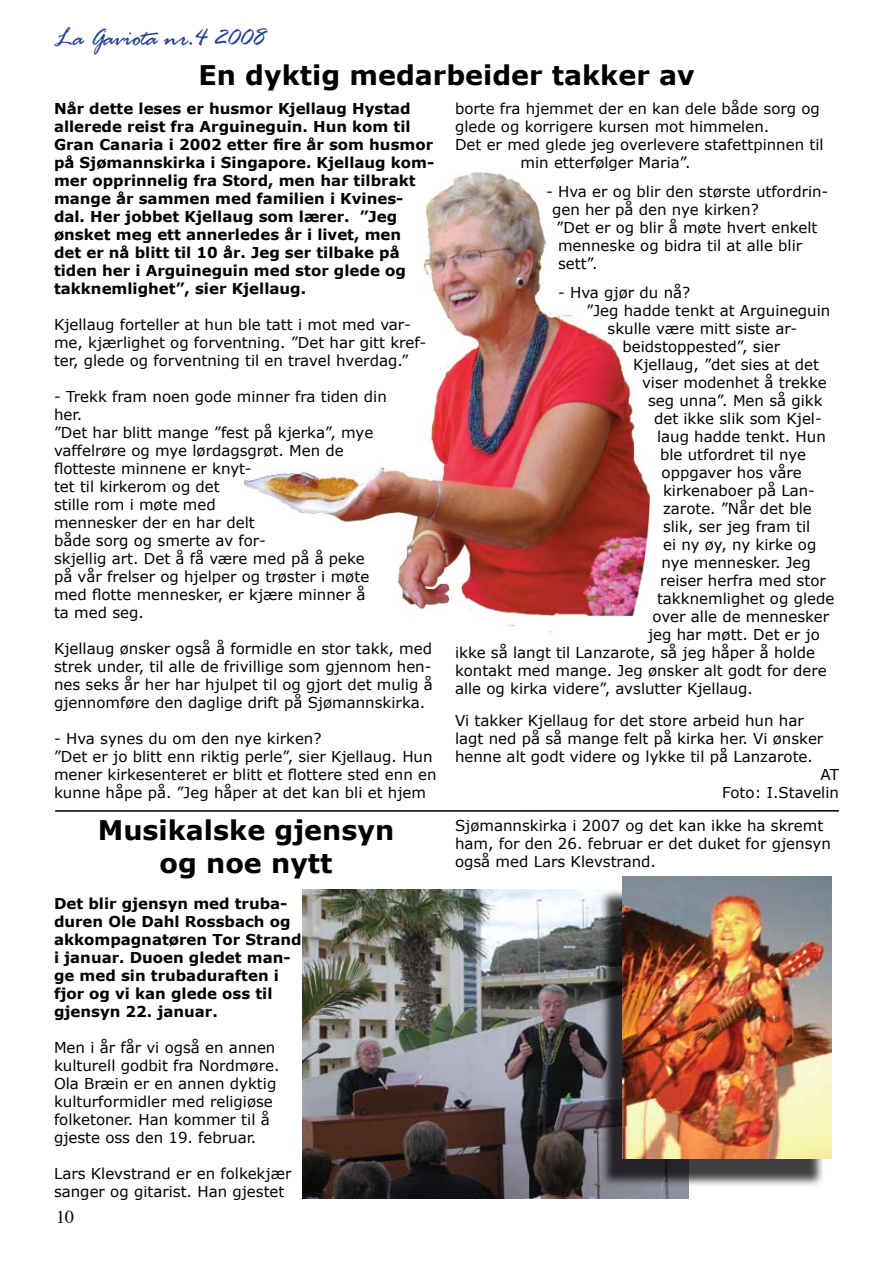
<style>
.page{position:relative;width:893px;height:1263px;background:#fff}
.page>*{position:absolute;margin:0;border:0;box-sizing:border-box;transform-origin:0 0}
.t1{font:700 27px/32.4px "Verdana";color:#000;text-align:center}
.t2{font:27px "Rage Italic Plain";color:#25408f}
.t3{font:18px "Times";color:#000}
.t4{font:15px/18px "Verdana";color:#000}
.t5{font:700 15px/18px "Verdana";color:#000}
</style>
<div class="page">
<img style="left:244px;top:172px;width:406px;height:461px">
<img style="left:303px;top:890px;width:385px;height:309px">
<div style="left:599px;top:889px;width:227px;height:298px;background:#000;opacity:.75"></div>
<img style="left:622px;top:877px;width:210px;height:281px">
<hr style="left:55px;top:810px;width:784px;height:2px;background:#000">
<h1 class="t2" style="left:54px;top:21px;width:213px">La Gaviota nr.4 2008</h1>
<h1 class="t1" style="left:198px;top:58px;width:498px">En dyktig medarbeider takker av</h1>
<p class="t5" style="left:54px;top:99px;width:382px">Når dette leses er husmor Kjellaug Hystad allerede reist fra Arguineguin. Hun kom til Gran Canaria i 2002 etter fire år som husmor på Sjømannskirka i Singapore. Kjellaug kom&shy;mer opprinnelig fra Stord, men har tilbrakt mange år sammen med familien i Kvines&shy;dal. Her jobbet Kjellaug som lærer. ”Jeg ønsket meg ett annerledes år i livet, men<br>det er nå blitt til 10 år. Jeg ser tilbake på tiden her i Arguineguin med stor glede og takknemlighet”, sier Kjellaug.</p>
<p class="t4" style="left:54px;top:315px;width:374px">Kjellaug forteller at hun ble tatt i mot med var&shy;me, kjærlighet og forventning. ”Det har gitt kref&shy;ter, glede og forventning til en travel hverdag.”</p>
<p class="t4" style="left:54px;top:387px;width:334px">- Trekk fram noen gode minner fra tiden din her.<br>”Det har blitt mange ”fest på kjerka”, mye vaffelrøre og mye lørdagsgrøt. Men de flotteste minnene er knyt-<br>tet til kirkerom og det<br>stille rom i møte med<br>mennesker der en har delt<br>både sorg og smerte av for-<br>skjellig art. Det å få være med på å peke på vår frelser og hjelper og trøster i møte med flotte mennesker, er kjære minner å<br>ta med seg.</p>
<p class="t4" style="left:54px;top:639px;width:380px;text-align:justify">Kjellaug ønsker også å formidle en stor takk, med strek under, til alle de frivillige som gjennom hen&shy;nes seks år her har hjulpet til og gjort det mulig å gjennomføre den daglige drift på Sjømannskirka.</p>
<p class="t4" style="left:54px;top:729px;width:384px">- Hva synes du om den nye kirken?<br>”Det er jo blitt enn riktig perle”, sier Kjellaug. Hun mener kirkesenteret er blitt et flottere sted enn en kunne håpe på. ”Jeg håper at det kan bli et hjem</p>
<h1 class="t1" style="left:98px;top:813px;width:298px">Musikalske gjensyn og noe nytt</h1>
<p class="t5" style="left:54px;top:894px;width:249px">Det blir gjensyn med truba&shy;duren Ole Dahl Rossbach og akkompagnatøren Tor Strand i januar. Duoen gledet man&shy;ge med sin trubaduraften i fjor og vi kan glede oss til gjensyn 22. januar.</p>
<p class="t4" style="left:54px;top:1038px;width:227px">Men i år får vi også en annen kulturell godbit fra Nordmøre.<br>Ola Bræin er en annen dyktig kulturformidler med religiøse folketoner. Han kommer til å gjeste oss den 19. februar.</p>
<p class="t4" style="left:54px;top:1164px;width:239px">Lars Klevstrand er en folkekjær sanger og gitarist. Han gjestet</p>
<p class="t3" style="left:56px;top:1200px;width:19px">10</p>
<p class="t4" style="left:455px;top:99px;width:366px">borte fra hjemmet der en kan dele både sorg og</p>
<p class="t4" style="left:455px;top:117px;width:316px">glede og korrigere kursen mot himmelen.</p>
<p class="t4" style="left:455px;top:135px;width:370px">Det er med glede jeg overlevere stafettpinnen til</p>
<p class="t4" style="left:520px;top:153px;width:171px">min etterfølger Maria”.</p>
<p class="t4" style="left:546px;top:182px;width:284px">- Hva er og blir den største utfordrin-</p>
<p class="t4" style="left:552px;top:200px;width:208px">gen her på den nye kirken?</p>
<p class="t4" style="left:556px;top:218px;width:262px">”Det er og blir å møte hvert enkelt</p>
<p class="t4" style="left:558px;top:236px;width:246px">menneske og bidra til at alle blir</p>
<p class="t4" style="left:558px;top:254px;width:41px">sett”.</p>
<p class="t4" style="left:558px;top:283px;width:134px">- Hva gjør du nå?</p>
<p class="t4" style="left:586px;top:301px;width:245px">”Jeg hadde tenkt at Arguineguin</p>
<p class="t4" style="left:607px;top:319px;width:191px">skulle være mitt siste ar-</p>
<p class="t4" style="left:622px;top:337px;width:159px">beidstoppested”, sier</p>
<p class="t4" style="left:633px;top:355px;width:188px">Kjellaug, ”det sies at det</p>
<p class="t4" style="left:642px;top:373px;width:186px">viser modenhet å trekke</p>
<p class="t4" style="left:648px;top:391px;width:176px">seg unna”. Men så gikk</p>
<p class="t4" style="left:654px;top:409px;width:169px">det ikke slik som Kjel-</p>
<p class="t4" style="left:657px;top:427px;width:170px">laug hadde tenkt. Hun</p>
<p class="t4" style="left:660px;top:445px;width:148px">ble utfordret til nye</p>
<p class="t4" style="left:661px;top:463px;width:142px">oppgaver hos våre</p>
<p class="t4" style="left:663px;top:481px;width:153px">kirkenaboer på Lan-</p>
<p class="t4" style="left:663px;top:499px;width:150px">zarote. ”Når det ble</p>
<p class="t4" style="left:663px;top:517px;width:149px">slik, ser jeg fram til</p>
<p class="t4" style="left:663px;top:535px;width:155px">ei ny øy, ny kirke og</p>
<p class="t4" style="left:661px;top:553px;width:151px">nye mennesker. Jeg</p>
<p class="t4" style="left:660px;top:571px;width:167px">reiser herfra med stor</p>
<p class="t4" style="left:657px;top:589px;width:179px">takknemlighet og glede</p>
<p class="t4" style="left:652px;top:607px;width:178px">over alle de mennesker</p>
<p class="t4" style="left:648px;top:625px;width:173px">jeg har møtt. Det er jo</p>
<p class="t4" style="left:455px;top:643px;width:362px">ikke så langt til Lanzarote, så jeg håper å holde</p>
<p class="t4" style="left:455px;top:661px;width:373px">kontakt med mange. Jeg ønsker alt godt for dere</p>
<p class="t4" style="left:455px;top:679px;width:300px">alle og kirka videre”, avslutter Kjellaug.</p>
<p class="t4" style="left:455px;top:711px;width:350px">Vi takker Kjellaug for det store arbeid hun har</p>
<p class="t4" style="left:455px;top:729px;width:370px">lagt ned på så mange felt på kirka her. Vi ønsker</p>
<p class="t4" style="left:455px;top:747px;width:359px">henne alt godt videre og lykke til på Lanzarote.</p>
<p class="t4" style="left:820px;top:765px;width:20px">AT</p>
<p class="t4" style="left:722px;top:783px;width:118px">Foto: I.Stavelin</p>
<p class="t4" style="left:455px;top:816px;width:377px">Sjømannskirka i 2007 og det kan ikke ha skremt ham, for den 26. februar er det duket for gjensyn også med Lars Klevstrand.</p>
</div>
